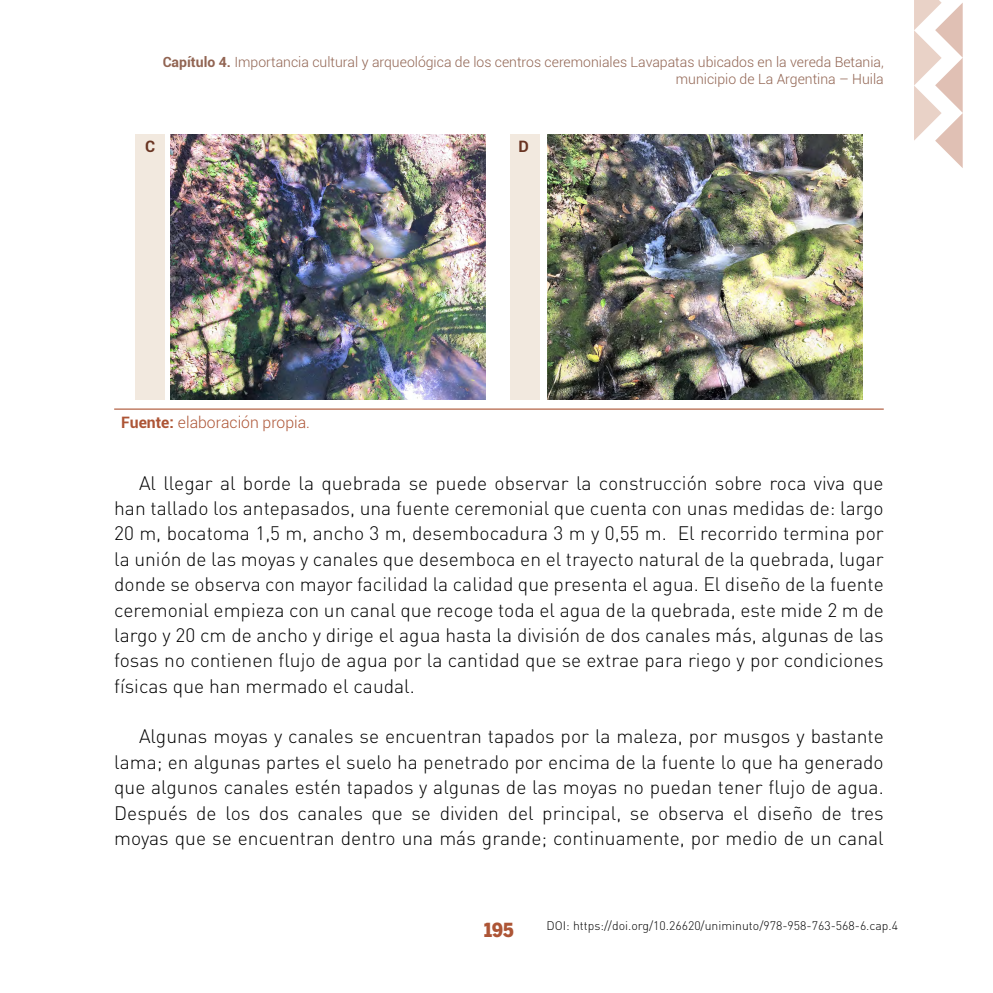
<style>
.page{position:relative;width:993px;height:993px;background:#fff}
.page>*{position:absolute;margin:0;border:0;box-sizing:border-box;transform-origin:0 0}
.t1{font:300 19.25px/25.4px "DIN Pro";color:#000;text-align:justify}
.t2{font:900 19.25px "Benton Sans Cond";color:#ad5536}
.t3{font:300 15.75px "Roboto";color:#ad5536}
.t4{font:700 15.75px "Roboto";color:#693422}
.t5{font:300 14px/17.5px "Roboto";color:#916452;text-align:right}
.t6{font:300 12.25px "DIN Pro";color:#000}
.s1{font-weight:700}
</style>
<div class="page">
<svg style="left:914px;top:0;width:48px;height:168px"></svg>
<hr style="left:114px;top:408px;width:769px;height:1px;background:#ad5536">
<img style="left:171px;top:134px;width:314px;height:265px">
<img style="left:547px;top:134px;width:315px;height:265px">
<div style="left:136px;top:134px;width:29px;height:265px;background:#f2e9df"></div>
<div style="left:510px;top:134px;width:29px;height:265px;background:#f2e9df"></div>
<p class="t5" style="left:163px;top:52px;width:722px"><span class="s1">Capítulo 4.</span> Importancia cultural y arqueológica de los centros ceremoniales Lavapatas ubicados en la vereda Betania, municipio de La Argentina – Huila</p>
<p class="t4" style="left:145px;top:135px;width:12px">C</p>
<p class="t4" style="left:518px;top:135px;width:12px">D</p>
<p class="t3" style="left:121px;top:411px;width:190px"><span class="s1">Fuente:</span> elaboración propia.</p>
<p class="t1" style="left:114px;top:468px;width:770px;text-indent:25px">Al llegar al borde la quebrada se puede observar la construcción sobre roca viva que han tallado los antepasados, una fuente ceremonial que cuenta con unas medidas de: largo 20 m, bocatoma 1,5 m, ancho 3 m, desembocadura 3 m y 0,55 m. El recorrido termina por la unión de las moyas y canales que desemboca en el trayecto natural de la quebrada, lugar donde se observa con mayor facilidad la calidad que presenta el agua. El diseño de la fuente ceremonial empieza con un canal que recoge toda el agua de la quebrada, este mide 2 m de largo y 20 cm de ancho y dirige el agua hasta la división de dos canales más, algunas de las fosas no contienen flujo de agua por la cantidad que se extrae para riego y por condiciones físicas que han mermado el caudal.</p>
<p class="t1" style="left:114px;top:722px;width:770px;text-indent:25px">Algunas moyas y canales se encuentran tapados por la maleza, por musgos y bastante lama; en algunas partes el suelo ha penetrado por encima de la fuente lo que ha generado que algunos canales estén tapados y algunas de las moyas no puedan tener flujo de agua.<br>Después de los dos canales que se dividen del principal, se observa el diseño de tres moyas que se encuentran dentro una más grande; continuamente, por medio de un canal</p>
<p class="t2" style="left:484px;top:918px;width:31px">195</p>
<p class="t6" style="left:546px;top:916px;width:353px">DOI: https://doi.org/10.26620/uniminuto/978-958-763-568-6.cap.4</p>
</div>
